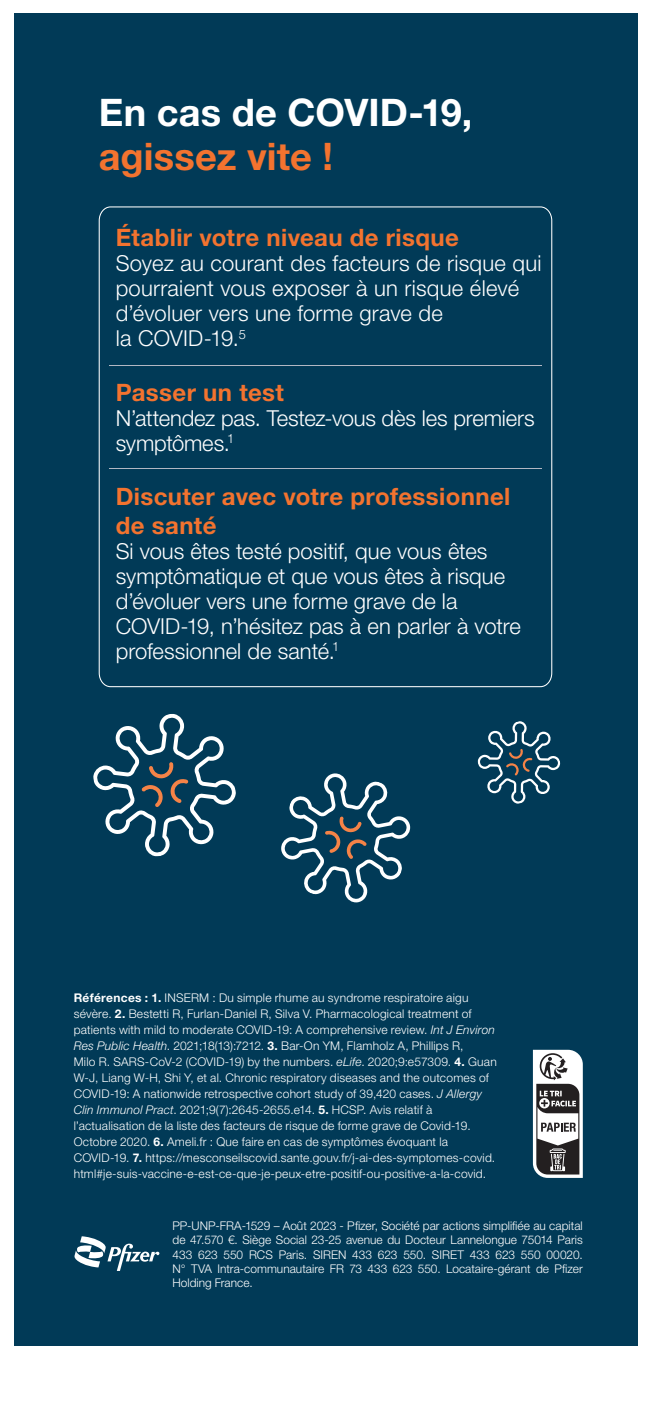
<style>
.page{position:relative;width:651px;height:1406px;background:#fff}
.page>*{position:absolute;margin:0;border:0;box-sizing:border-box;transform-origin:0 0}
.t1{font:700 38px "Helvetica Neue LT Pro";letter-spacing:.005em;color:#fff}
.t2{font:700 38px "Helvetica Neue LT Pro";letter-spacing:.005em;color:#f3732f}
.t3{font:700 24px/28.8px "Helvetica Neue LT Pro";letter-spacing:.015em;color:#f3732f}
.t4{font:300 22px/25px "Helvetica Neue LT Pro";letter-spacing:.005em;color:#fff}
.t5{font:300 12px/16px "Helvetica Neue LT Pro";letter-spacing:.02em;color:#fff}
.s1{font-weight:700}
.s2{font-style:italic}
</style>
<div class="page">
<div style="left:14px;top:14px;width:623px;height:1332px;background:#013a57"></div>
<svg style="left:281px;top:773px;width:130px;height:130px"></svg>
<svg style="left:93px;top:714px;width:143px;height:142px"></svg>
<svg style="left:478px;top:721px;width:82px;height:83px"></svg>
<svg style="left:98px;top:206px;width:455px;height:482px"></svg>
<hr style="left:109px;top:365px;width:432px;height:1px;background:#b2b7c3">
<hr style="left:109px;top:468px;width:432px;height:1px;background:#b2b7c3">
<svg style="left:74px;top:1236px;width:85px;height:35px"></svg>
<svg style="left:533px;top:1050px;width:50px;height:128px;background:#9c9b9c"></svg>
<h1 class="t1" style="left:99px;top:89px;width:375px">En cas de COVID-19,</h1>
<h1 class="t2" style="left:99px;top:133px;width:236px">agissez vite !</h1>
<h2 class="t3" style="left:116px;top:223px;width:345px">Établir votre niveau de risque</h2>
<h3 class="t4" style="left:116px;top:250px;width:427px">Soyez au courant des facteurs de risque qui pourraient vous exposer à un risque élevé d’évoluer vers une forme grave de<br>la COVID-19.<sup>5</sup></h3>
<h2 class="t3" style="left:116px;top:377px;width:170px">Passer un test</h2>
<h3 class="t4" style="left:116px;top:405px;width:420px">N’attendez pas. Testez-vous dès les premiers symptômes.<sup>1</sup></h3>
<h2 class="t3" style="left:116px;top:481px;width:396px">Discuter avec votre professionnel de santé</h2>
<h3 class="t4" style="left:116px;top:538px;width:407px">Si vous êtes testé positif, que vous êtes symptômatique et que vous êtes à risque d’évoluer vers une forme grave de la COVID-19, n’hésitez pas à en parler à votre professionnel de santé.<sup>1</sup></h3>
<p class="t5" style="left:74px;top:989px;width:425px"><span class="s1">Références : 1.</span> INSERM : Du simple rhume au syndrome respiratoire aigu sévère. <span class="s1">2.</span> Bestetti R, Furlan-Daniel R, Silva V. Pharmacological treatment of patients with mild to moderate COVID-19: A comprehensive review. <span class="s2">Int J Environ Res Public Health</span>. 2021;18(13):7212. <span class="s1">3.</span> Bar-On YM, Flamholz A, Phillips R,<br>Milo R. SARS-CoV-2 (COVID-19) by the numbers. <span class="s2">eLife</span>. 2020;9:e57309. <span class="s1">4.</span> Guan W-J, Liang W-H, Shi Y, et al. Chronic respiratory diseases and the outcomes of COVID-19: A nationwide retrospective cohort study of 39,420 cases. <span class="s2">J Allergy Clin Immunol Pract</span>. 2021;9(7):2645-2655.e14. <span class="s1">5.</span> HCSP. Avis relatif à l’actualisation de la liste des facteurs de risque de forme grave de Covid-19.<br>Octobre 2020. <span class="s1">6.</span> Ameli.fr : Que faire en cas de symptômes évoquant la COVID-19. <span class="s1">7.</span> https://mesconseilscovid.sante.gouv.fr/j-ai-des-symptomes-covid. html#je-suis-vaccine-e-est-ce-que-je-peux-etre-positif-ou-positive-a-la-covid.</p>
<p class="t5" style="left:172px;top:1218px;width:412px;line-height:14.4px;text-align:justify">PP-UNP-FRA-1529 – Août 2023 - Pfizer, Société par actions simplifiée au capital de 47.570 €. Siège Social 23-25 avenue du Docteur Lannelongue 75014 Paris 433 623 550 RCS Paris. SIREN 433 623 550. SIRET 433 623 550 00020.<br>N° TVA Intra-communautaire FR 73 433 623 550. Locataire-gérant de Pfizer Holding France.</p>
</div>
